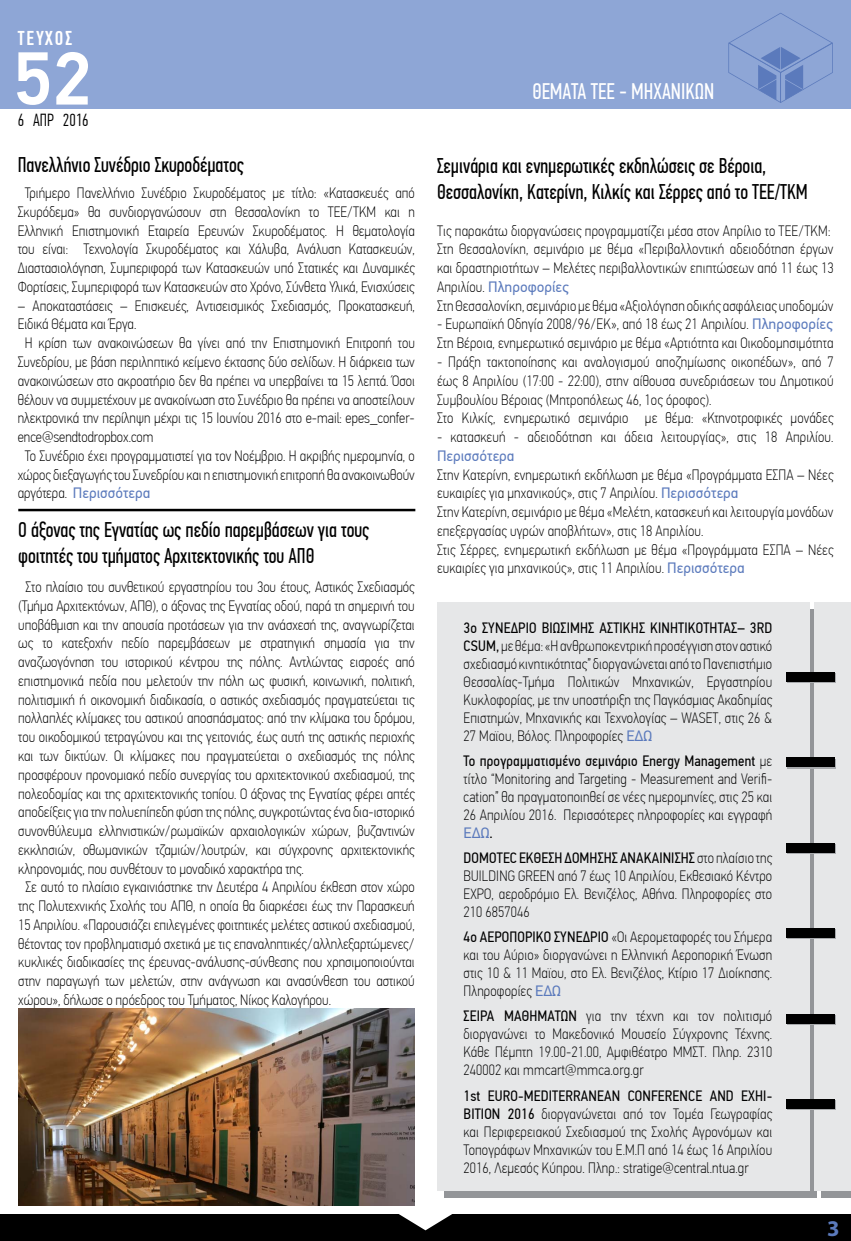
<style>
.page{position:relative;width:851px;height:1241px;background:#fff}
.page>*{position:absolute;margin:0;border:0;box-sizing:border-box;transform-origin:0 0}
.t1{font:500 75px "PF Din Text Pro";color:#fff}
.t2{font:22.5px "PF Din Text Comp Pro";color:#fff}
.t3{font:700 22.5px "Myriad Pro";color:#5b7abc}
.t4{font:21.25px/25.5px "PF Din Text Comp Pro";color:#000}
.t5{font:500 20px "PF Din Text Comp Pro";letter-spacing:.1em;color:#fff}
.t6{font:300 17.5px "PF Din Text Comp Pro";color:#000}
.t7{font:100 15px/18px "PF Din Text Cond Pro";color:#000;text-align:justify}
.t8{font:15px "PF Din Text Pro";color:#5b7abc}
.s1{font-family:"PF Din Text Cond Pro";font-weight:100;color:#000}
.s2{font-family:"PF Din Text Pro";font-weight:400;color:#5b7abc}
.s3{font-weight:400}
.s4{font-family:"PF Din Text Cond Pro";color:#000}
</style>
<div class="page">
<div style="left:0;top:0;width:850px;height:108px;background:#8ea6d6"></div>
<div style="left:0;top:1214px;width:850px;height:26px;background:#000"></div>
<svg style="left:728px;top:13px;width:104px;height:90px"></svg>
<svg style="left:399px;top:1214px;width:53px;height:16px"></svg>
<svg style="left:445px;top:609px;width:371px;height:588px;background:#a2a4a7"></svg>
<div style="left:437px;top:601px;width:372px;height:589px;background:#e6e7e8"></div>
<div style="left:813px;top:601px;width:37px;height:589px;background:#e6e7e8"></div>
<div style="left:787px;top:673px;width:48px;height:10px;background:#000"></div>
<div style="left:785px;top:672px;width:49px;height:9px;background:#000"></div>
<svg style="left:787px;top:758px;width:48px;height:10px"></svg>
<div style="left:785px;top:757px;width:49px;height:10px;background:#000"></div>
<div style="left:787px;top:844px;width:48px;height:9px;background:#000"></div>
<div style="left:785px;top:842px;width:49px;height:10px;background:#000"></div>
<div style="left:787px;top:929px;width:48px;height:9px;background:#000"></div>
<div style="left:785px;top:928px;width:49px;height:9px;background:#000"></div>
<div style="left:787px;top:1014px;width:48px;height:10px;background:#000"></div>
<div style="left:785px;top:1013px;width:49px;height:10px;background:#000"></div>
<div style="left:787px;top:1100px;width:48px;height:9px;background:#000"></div>
<div style="left:785px;top:1098px;width:49px;height:10px;background:#000"></div>
<hr style="left:18px;top:508px;width:397px;height:3px;background:#000">
<img style="left:19px;top:1008px;width:395px;height:197px">
<h3 class="t5" style="left:18px;top:27px;width:56px">ΤΕΥΧΟΣ</h3>
<h1 class="t1" style="left:13px;top:34px;width:80px">52</h1>
<p class="t6" style="left:18px;top:110px;width:72px">6 ΑΠΡ 2016</p>
<h2 class="t2" style="left:532px;top:78px;width:183px">ΘΕΜΑΤΑ ΤΕΕ - ΜΗΧΑΝΙΚΩΝ</h2>
<h3 class="t4" style="left:18px;top:153px;width:227px">Πανελλήνιο Συνέδριο Σκυροδέματος</h3>
<h3 class="t4" style="left:437px;top:153px;width:372px">Σεμινάρια και ενημερωτικές εκδηλώσεις σε Βέροια,<br>Θεσσαλονίκη, Κατερίνη, Κιλκίς και Σέρρες από το ΤΕΕ/ΤΚΜ</h3>
<p class="t7" style="left:18px;top:183px;width:398px;line-height:18.8px;text-align:center">Τριήμερο Πανελλήνιο Συνέδριο Σκυροδέματος με τίτλο: «Κατασκευές από Σκυρόδεμα» θα συνδιοργανώσουν στη Θεσσαλονίκη το ΤΕΕ/ΤΚΜ και η Ελληνική Επιστημονική Εταιρεία Ερευνών Σκυροδέματος. Η θεματολογία του είναι: Τεχνολογία Σκυροδέματος και Χάλυβα, Ανάλυση Κατασκευών, Διαστασιολόγηση, Συμπεριφορά των Κατασκευών υπό Στατικές και Δυναμικές Φορτίσεις, Συμπεριφορά των Κατασκευών στο Χρόνο, Σύνθετα Υλικά, Ενισχύσεις</p>
<p class="t7" style="left:18px;top:296px;width:398px">– Αποκαταστάσεις – Επισκευές, Αντισεισμικός Σχεδιασμός, Προκατασκευή,</p>
<p class="t7" style="left:18px;top:315px;width:120px">Ειδικά Θέματα και Έργα.</p>
<p class="t7" style="left:25px;top:334px;width:391px">Η κρίση των ανακοινώσεων θα γίνει από την Επιστημονική Επιτροπή του</p>
<p class="t7" style="left:18px;top:353px;width:398px">Συνεδρίου, με βάση περιληπτικό κείμενο έκτασης δύο σελίδων. Η διάρκεια των</p>
<p class="t7" style="left:18px;top:371px;width:398px">ανακοινώσεων στο ακροατήριο δεν θα πρέπει να υπερβαίνει τα 15 λεπτά. Όσοι</p>
<p class="t7" style="left:18px;top:390px;width:398px">θέλουν να συμμετέχουν με ανακοίνωση στο Συνέδριο θα πρέπει να αποστείλουν</p>
<p class="t7" style="left:18px;top:409px;width:398px">ηλεκτρονικά την περίληψη μέχρι τις 15 Ιουνίου 2016 στο e-mail: epes_confer-</p>
<p class="t7" style="left:18px;top:428px;width:137px">ence@sendtodropbox.com</p>
<p class="t7" style="left:25px;top:446px;width:391px">Το Συνέδριο έχει προγραμματιστεί για τον Νοέμβριο. Η ακριβής ημερομηνία, ο</p>
<p class="t7" style="left:18px;top:465px;width:398px">χώρος διεξαγωγής του Συνεδρίου και η επιστημονική επιτροπή θα ανακοινωθούν</p>
<p class="t8" style="left:18px;top:484px;width:134px"><span class="s1">αργότερα.</span> Περισσότερα</p>
<p class="t7" style="left:437px;top:221px;width:398px;line-height:18.8px;text-align:left">Tις παρακάτω διοργανώσεις προγραμματίζει μέσα στον Απρίλιο το ΤΕΕ/ΤΚΜ:<br>Στη Θεσσαλονίκη, σεμινάριο με θέμα «Περιβαλλοντική αδειοδότηση έργων και δραστηριοτήτων – Μελέτες περιβαλλοντικών επιπτώσεων από 11 έως 13</p>
<p class="t8" style="left:437px;top:278px;width:133px"><span class="s1">Απριλίου.</span> Πληροφορίες</p>
<p class="t7" style="left:437px;top:296px;width:398px">Στη Θεσσαλονίκη, σεμινάριο με θέμα «Αξιολόγηση οδικής ασφάλειας υποδομών</p>
<p class="t7" style="left:437px;top:315px;width:398px;line-height:18.8px">- Ευρωπαϊκή Οδηγία 2008/96/ΕΚ», από 18 έως 21 Απριλίου. <span class="s2">Πληροφορίες<br></span>Στη Βέροια, ενημερωτικό σεμινάριο με θέμα «Αρτιότητα και Οικοδομησιμότητα</p>
<p class="t7" style="left:437px;top:352px;width:398px;line-height:18.8px;text-align:left">- Πράξη τακτοποίησης και αναλογισμού αποζημίωσης οικοπέδων», από 7 έως 8 Απριλίου (17:00 - 22:00), στην αίθουσα συνεδριάσεων του Δημοτικού Συμβουλίου Βέροιας (Μητροπόλεως 46, 1ος όροφος).<br>Στο Κιλκίς, ενημερωτικό σεμινάριο με θέμα: «Κτηνοτροφικές μονάδες</p>
<p class="t7" style="left:437px;top:428px;width:398px">- κατασκευή - αδειοδότηση και άδεια λειτουργίας», στις 18 Απριλίου.</p>
<p class="t8" style="left:437px;top:446px;width:79px">Περισσότερα</p>
<p class="t7" style="left:437px;top:465px;width:398px;line-height:18.8px;text-align:left">Στην Κατερίνη, ενημερωτική εκδήλωση με θέμα «Προγράμματα ΕΣΠΑ – Νέες ευκαιρίες για μηχανικούς», στις 7 Απριλίου. <span class="s2">Περισσότερα<br></span>Στην Κατερίνη, σεμινάριο με θέμα «Μελέτη, κατασκευή και λειτουργία μονάδων επεξεργασίας υγρών αποβλήτων», στις 18 Απριλίου.<br>Στις Σέρρες, ενημερωτική εκδήλωση με θέμα «Προγράμματα ΕΣΠΑ – Νέες ευκαιρίες για μηχανικούς», στις 11 Απριλίου. <span class="s2">Περισσότερα</span></p>
<h3 class="t4" style="left:18px;top:517px;width:352px">Ο άξονας της Εγνατίας ως πεδίο παρεμβάσεων για τους φοιτητές του τμήματος Αρχιτεκτονικής του ΑΠΘ</h3>
<p class="t7" style="left:25px;top:578px;width:391px">Στο πλαίσιο του συνθετικού εργαστηρίου του 3ου έτους, Αστικός Σχεδιασμός</p>
<p class="t7" style="left:18px;top:596px;width:398px">(Τμήμα Αρχιτεκτόνων, ΑΠΘ), ο άξονας της Εγνατίας οδού, παρά τη σημερινή του</p>
<p class="t7" style="left:18px;top:615px;width:398px">υποβάθμιση και την απουσία προτάσεων για την ανάσχεσή της, αναγνωρίζεται</p>
<p class="t7" style="left:18px;top:634px;width:398px">ως το κατεξοχήν πεδίο παρεμβάσεων με στρατηγική σημασία για την</p>
<p class="t7" style="left:18px;top:653px;width:398px">αναζωογόνηση του ιστορικού κέντρου της πόλης. Αντλώντας εισροές από</p>
<p class="t7" style="left:18px;top:671px;width:398px">επιστημονικά πεδία που μελετούν την πόλη ως φυσική, κοινωνική, πολιτική,</p>
<p class="t7" style="left:18px;top:690px;width:398px">πολιτισμική ή οικονομική διαδικασία, ο αστικός σχεδιασμός πραγματεύεται τις</p>
<p class="t7" style="left:18px;top:709px;width:398px">πολλαπλές κλίμακες του αστικού αποσπάσματος: από την κλίμακα του δρόμου,</p>
<p class="t7" style="left:18px;top:728px;width:398px">του οικοδομικού τετραγώνου και της γειτονιάς, έως αυτή της αστικής περιοχής</p>
<p class="t7" style="left:18px;top:746px;width:398px">και των δικτύων. Οι κλίμακες που πραγματεύεται ο σχεδιασμός της πόλης</p>
<p class="t7" style="left:18px;top:765px;width:398px">προσφέρουν προνομιακό πεδίο συνεργίας του αρχιτεκτονικού σχεδιασμού, της</p>
<p class="t7" style="left:18px;top:784px;width:398px">πολεοδομίας και της αρχιτεκτονικής τοπίου. Ο άξονας της Εγνατίας φέρει απτές</p>
<p class="t7" style="left:18px;top:803px;width:398px">αποδείξεις για την πολυεπίπεδη φύση της πόλης, συγκροτώντας ένα δια-ιστορικό</p>
<p class="t7" style="left:18px;top:821px;width:398px">συνονθύλευμα ελληνιστικών/ρωμαϊκών αρχαιολογικών χώρων, βυζαντινών</p>
<p class="t7" style="left:18px;top:840px;width:398px">εκκλησιών, οθωμανικών τζαμιών/λουτρών, και σύγχρονης αρχιτεκτονικής</p>
<p class="t7" style="left:18px;top:859px;width:287px">κληρονομιάς, που συνθέτουν το μοναδικό χαρακτήρα της.</p>
<p class="t7" style="left:25px;top:878px;width:391px">Σε αυτό το πλαίσιο εγκαινιάστηκε την Δευτέρα 4 Απριλίου έκθεση στον χώρο</p>
<p class="t7" style="left:18px;top:896px;width:398px">της Πολυτεχνικής Σχολής του ΑΠΘ, η οποία θα διαρκέσει έως την Παρασκευή</p>
<p class="t7" style="left:18px;top:915px;width:398px">15 Απριλίου. «Παρουσιάζει επιλεγμένες φοιτητικές μελέτες αστικού σχεδιασμού,</p>
<p class="t7" style="left:18px;top:934px;width:398px">θέτοντας τον προβληματισμό σχετικά με τις επαναληπτικές/αλληλεξαρτώμενες/</p>
<p class="t7" style="left:18px;top:953px;width:398px">κυκλικές διαδικασίες της έρευνας-ανάλυσης-σύνθεσης που χρησιμοποιούνται</p>
<p class="t7" style="left:18px;top:971px;width:398px">στην παραγωγή των μελετών, στην ανάγνωση και ανασύνθεση του αστικού</p>
<p class="t7" style="left:18px;top:990px;width:314px">χώρου», δήλωσε ο πρόεδρος του Τμήματος, Νίκος Καλογήρου.</p>
<p class="t7" style="left:463px;top:618px;width:310px"><span class="s3">3ο ΣΥΝΕΔΡΙΟ ΒΙΩΣΙΜΗΣ ΑΣΤΙΚΗΣ ΚΙΝΗΤΙΚΟΤΗΤΑΣ– 3RD CSUM,</span> με θέμα: «Η ανθρωποκεντρική προσέγγιση στον αστικό σχεδιασμό κινητικότητας” διοργανώνεται από το Πανεπιστήμιο Θεσσαλίας-Τμήμα Πολιτικών Μηχανικών, Εργαστηρίου Κυκλοφορίας, με την υποστήριξη της Παγκόσμιας Ακαδημίας Επιστημών, Μηχανικής και Τεχνολογίας – WASEΤ, στις 26 &amp; 27 Μαϊου, Βόλος. Πληροφορίες <span class="s2">ΕΔΩ</span></p>
<p class="t7" style="left:463px;top:751px;width:310px"><span class="s3">Το προγραμματισμένο σεμινάριο Energy Management</span> με τίτλο “Monitoring and Targeting - Measurement and Verifi&shy;cation” θα πραγματοποιηθεί σε νέες ημερομηνίες, στις 25 και 26 Απριλίου 2016. Περισσότερες πληροφορίες και εγγραφή</p>
<p class="t8" style="left:463px;top:823px;width:31px">ΕΔΩ<span class="s4">.</span></p>
<p class="t7" style="left:463px;top:848px;width:310px"><span class="s3">DOMOTEC ΕΚΘΕΣΗ ΔΟΜΗΣΗΣ ΑΝΑΚΑΙΝΙΣΗΣ</span> στο πλαίσιο της BUILDING GREEN από 7 έως 10 Απριλίου, Εκθεσιακό Κέντρο ΕΧΡΟ, αεροδρόμιο Ελ. Βενιζέλος, Αθήνα. Πληροφορίες στο 210 6857046</p>
<p class="t7" style="left:463px;top:927px;width:310px"><span class="s3">4ο ΑΕΡΟΠΟΡΙΚΟ ΣΥΝΕΔΡΙΟ</span> «Οι Αερομεταφορές του Σήμερα και του Αύριο» διοργανώνει η Ελληνική Αεροπορική Ένωση στις 10 &amp; 11 Μαϊου, στο Ελ. Βενιζέλος, Κτίριο 17 Διοίκησης.<br>Πληροφορίες <span class="s2">ΕΔΩ</span></p>
<p class="t7" style="left:463px;top:1007px;width:310px"><span class="s3">ΣΕΙΡΑ ΜΑΘΗΜΑΤΩΝ</span> για την τέχνη και τον πολιτισμό διοργανώνει το Μακεδονικό Μουσείο Σύγχρονης Τέχνης.<br>Κάθε Πέμπτη 19.00-21.00, Αμφιθέατρο ΜΜΣΤ. Πληρ. 2310<br>240002 και mmcart@mmca.org.gr</p>
<p class="t7" style="left:463px;top:1086px;width:310px"><span class="s3">1st EURO-MEDITERRANEAN CONFERENCE AND EXHI-BITION 2016</span> διοργανώνεται από τον Τομέα Γεωγραφίας και Περιφερειακού Σχεδιασμού της Σχολής Αγρονόμων και Τοπογράφων Μηχανικών του Ε.Μ.Π από 14 έως 16 Απριλίου 2016, Λεμεσός Κύπρου. Πληρ.: stratige@central.ntua.gr</p>
<h2 class="t3" style="left:826px;top:1213px;width:14px">3</h2>
</div>
